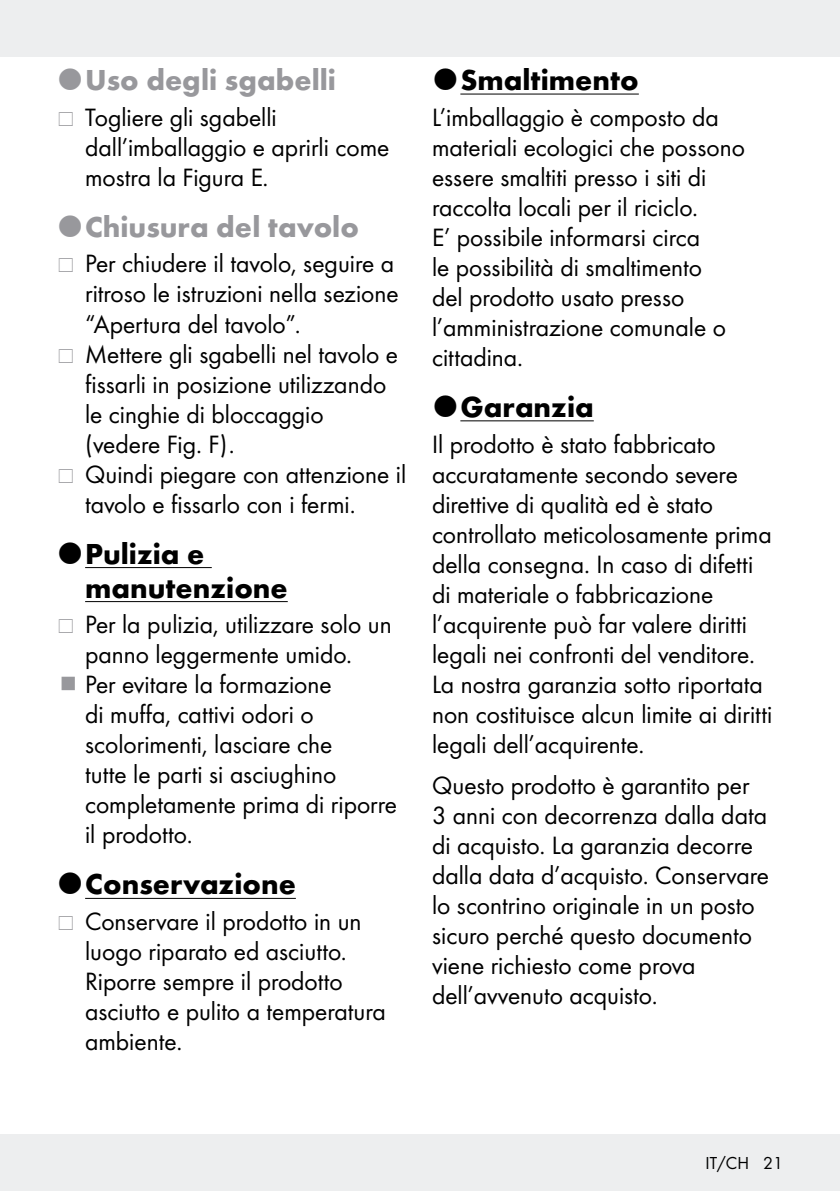
<style>
.page{position:relative;width:840px;height:1191px;background:#fff}
.page>*{position:absolute;margin:0;border:0;box-sizing:border-box;transform-origin:0 0}
.t1{font:700 30px/34px "Futura";color:#000}
.t2{font:700 30px "Futura";color:#98989c}
.t3{font:26px/30px "Futura Boo";color:#000}
.t4{font:18px "Futura Boo";color:#000}
</style>
<div class="page">
<div style="left:0;top:1134px;width:839px;height:57px;background:#edeeef"></div>
<div style="left:0;top:0;width:839px;height:57px;background:#edeeef"></div>
<hr style="left:85px;top:567px;width:127px;height:1px;background:#000">
<hr style="left:85px;top:601px;width:202px;height:1px;background:#000">
<hr style="left:85px;top:898px;width:211px;height:1px;background:#000">
<hr style="left:460px;top:94px;width:178px;height:1px;background:#000">
<hr style="left:460px;top:420px;width:133px;height:1px;background:#000">
<p class="t2" style="left:85px;top:58px;width:252px">Uso degli sgabelli</p>
<p class="t3" style="left:85px;top:101px;width:305px">Togliere gli sgabelli dall’imballaggio e aprirli come mostra la Figura E.</p>
<p class="t2" style="left:85px;top:205px;width:275px">Chiusura del tavolo</p>
<p class="t3" style="left:85px;top:247px;width:322px">Per chiudere il tavolo, seguire a ritroso le istruzioni nella sezione “Apertura del tavolo”.<br>Mettere gli sgabelli nel tavolo e fissarli in posizione utilizzando le cinghie di bloccaggio<br>(vedere Fig. F).<br>Quindi piegare con attenzione il tavolo e fissarlo con i fermi.</p>
<p class="t1" style="left:85px;top:534px;width:204px">Pulizia e manutenzione</p>
<p class="t3" style="left:85px;top:608px;width:313px">Per la pulizia, utilizzare solo un panno leggermente umido.<br>Per evitare la formazione<br>di muffa, cattivi odori o scolorimenti, lasciare che<br>tutte le parti si asciughino completamente prima di riporre il prodotto.</p>
<p class="t1" style="left:85px;top:865px;width:212px">Conservazione</p>
<p class="t3" style="left:85px;top:905px;width:302px">Conservare il prodotto in un luogo riparato ed asciutto.<br>Riporre sempre il prodotto asciutto e pulito a temperatura ambiente.</p>
<p class="t1" style="left:460px;top:61px;width:180px">Smaltimento</p>
<p class="t3" style="left:432px;top:101px;width:314px">L’imballaggio è composto da materiali ecologici che possono essere smaltiti presso i siti di raccolta locali per il riciclo.<br>E’ possibile informarsi circa<br>le possibilità di smaltimento<br>del prodotto usato presso l’amministrazione comunale o cittadina.</p>
<p class="t1" style="left:460px;top:387px;width:135px">Garanzia</p>
<p class="t3" style="left:432px;top:427px;width:341px">Il prodotto è stato fabbricato accuratamente secondo severe direttive di qualità ed è stato controllato meticolosamente prima della consegna. In caso di difetti di materiale o fabbricazione l’acquirente può far valere diritti legali nei confronti del venditore.<br>La nostra garanzia sotto riportata non costituisce alcun limite ai diritti legali dell’acquirente.</p>
<p class="t3" style="left:432px;top:769px;width:338px">Questo prodotto è garantito per<br>3 anni con decorrenza dalla data di acquisto. La garanzia decorre dalla data d’acquisto. Conservare lo scontrino originale in un posto sicuro perché questo documento viene richiesto come prova dell’avvenuto acquisto.</p>
<p class="t4" style="left:705px;top:1150px;width:79px">IT/CH 21</p>
</div>
